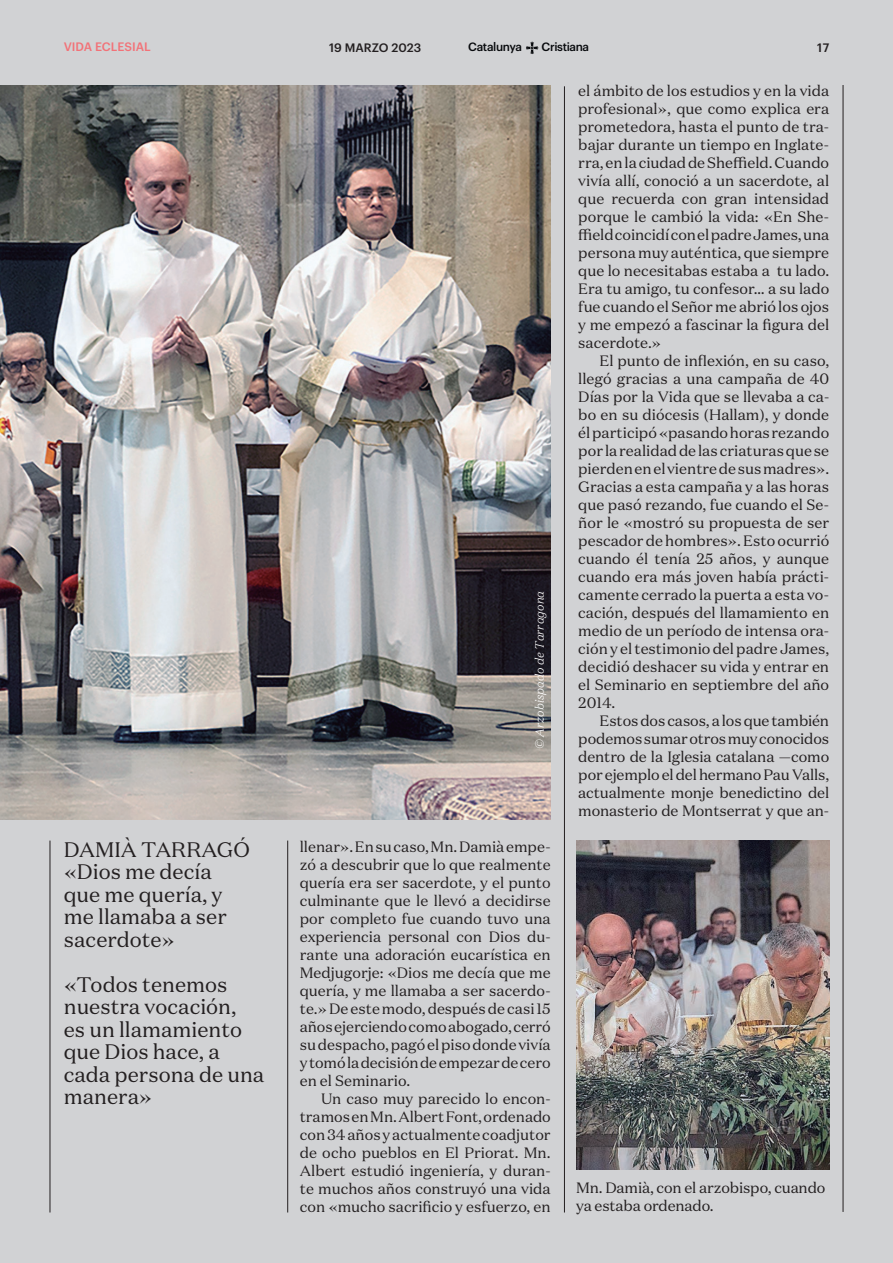
<style>
.page{position:relative;width:893px;height:1263px;background:#d1d2d4}
.page>*{position:absolute;margin:0;border:0;box-sizing:border-box;transform-origin:0 0}
.t1{font:21px/22.5px "Domaine Text";color:#231f20}
.t2{font:15px/18px "Domaine Text";color:#231f20;text-align:justify}
.t3{font:italic 300 12px "Domaine Text";color:#fff}
.t4{font:500 12px "Graphik";color:#231f20}
.t5{font:500 12px "Graphik";color:#f27278}
.t6{font:500 11.85px "Graphik";letter-spacing:-.03em;color:#07090c}
</style>
<div class="page">
<hr style="left:843px;top:85px;width:1px;height:1127px;background:#231f20">
<svg style="left:526px;top:42px;width:12px;height:12px"></svg>
<hr style="left:50px;top:840px;width:1px;height:372px;background:#231f20">
<hr style="left:287px;top:840px;width:1px;height:372px;background:#231f20">
<hr style="left:564px;top:86px;width:1px;height:1126px;background:#231f20">
<img style="left:0;top:86px;width:551px;height:733px">
<img style="left:576px;top:840px;width:253px;height:329px">
<p class="t5" style="left:64px;top:38px;width:89px">VIDA ECLESIAL</p>
<p class="t4" style="left:329px;top:38px;width:93px">19 MARZO 2023</p>
<p class="t6" style="left:468px;top:38px;width:55px">Catalunya</p>
<p class="t6" style="left:542px;top:38px;width:49px">Cristiana</p>
<p class="t4" style="left:817px;top:38px;width:13px">17</p>
<h1 class="t1" style="left:64px;top:838px;width:188px">DAMIÀ TARRAGÓ «Dios me decía que me quería, y me llamaba a ser sacerdote»</h1>
<h1 class="t1" style="left:64px;top:973px;width:202px">«Todos tenemos nuestra vocación,<br>es un llamamiento que Dios hace, a cada persona de una manera»</h1>
<p class="t3" style="left:532px;top:749px;width:160px;rotate:-90deg">© Arzobispado de Tarragona</p>
<p class="t2" style="left:300px;top:838px;width:252px">llenar». En su caso, Mn. Damià empe&shy;zó a descubrir que lo que realmente quería era ser sacerdote, y el punto culminante que le llevó a decidirse por completo fue cuando tuvo una experiencia personal con Dios du&shy;rante una adoración eucarística en Medjugorje: «Dios me decía que me quería, y me llamaba a ser sacerdo&shy;te.» De este modo, después de casi 15 años ejerciendo como abogado, cerró su despacho, pagó el piso donde vivía y tomó la decisión de empezar de cero en el Seminario.</p>
<p class="t2" style="left:300px;top:1090px;width:253px;text-indent:21px">Un caso muy parecido lo encon&shy;tramos en Mn. Albert Font, ordenado con 34 años y actualmente coadjutor de ocho pueblos en El Priorat. Mn.<br>Albert estudió ingeniería, y duran&shy;te muchos años construyó una vida con «mucho sacrificio y esfuerzo, en</p>
<p class="t2" style="left:578px;top:82px;width:252px">el ámbito de los estudios y en la vida profesional», que como explica era prometedora, hasta el punto de tra&shy;bajar durante un tiempo en Inglate&shy;rra, en la ciudad de Sheffield. Cuando vivía allí, conoció a un sacerdote, al que recuerda con gran intensidad porque le cambió la vida: «En She&shy;ffield coincidí con el padre James, una persona muy auténtica, que siempre que lo necesitabas estaba a tu lado.<br>Era tu amigo, tu confesor… a su lado fue cuando el Señor me abrió los ojos y me empezó a fascinar la figura del sacerdote.»</p>
<p class="t2" style="left:578px;top:352px;width:252px;text-indent:21px">El punto de inflexión, en su caso, llegó gracias a una campaña de 40<br>Días por la Vida que se llevaba a ca&shy;bo en su diócesis (Hallam), y donde él participó «pasando horas rezando por la realidad de las criaturas que se pierden en el vientre de sus madres».<br>Gracias a esta campaña y a las horas que pasó rezando, fue cuando el Se&shy;ñor le «mostró su propuesta de ser pescador de hombres». Esto ocurrió cuando él tenía 25 años, y aunque cuando era más joven había prácti&shy;camente cerrado la puerta a esta vo&shy;cación, después del llamamiento en medio de un período de intensa ora&shy;ción y el testimonio del padre James, decidió deshacer su vida y entrar en el Seminario en septiembre del año 2014.</p>
<p class="t2" style="left:578px;top:712px;width:252px;text-indent:21px">Estos dos casos, a los que también podemos sumar otros muy conocidos dentro de la Iglesia catalana —como por ejemplo el del hermano Pau Valls, actualmente monje benedictino del monasterio de Montserrat y que an-</p>
<p class="t2" style="left:576px;top:1179px;width:251px">Mn. Damià, con el arzobispo, cuando ya estaba ordenado.</p>
</div>
